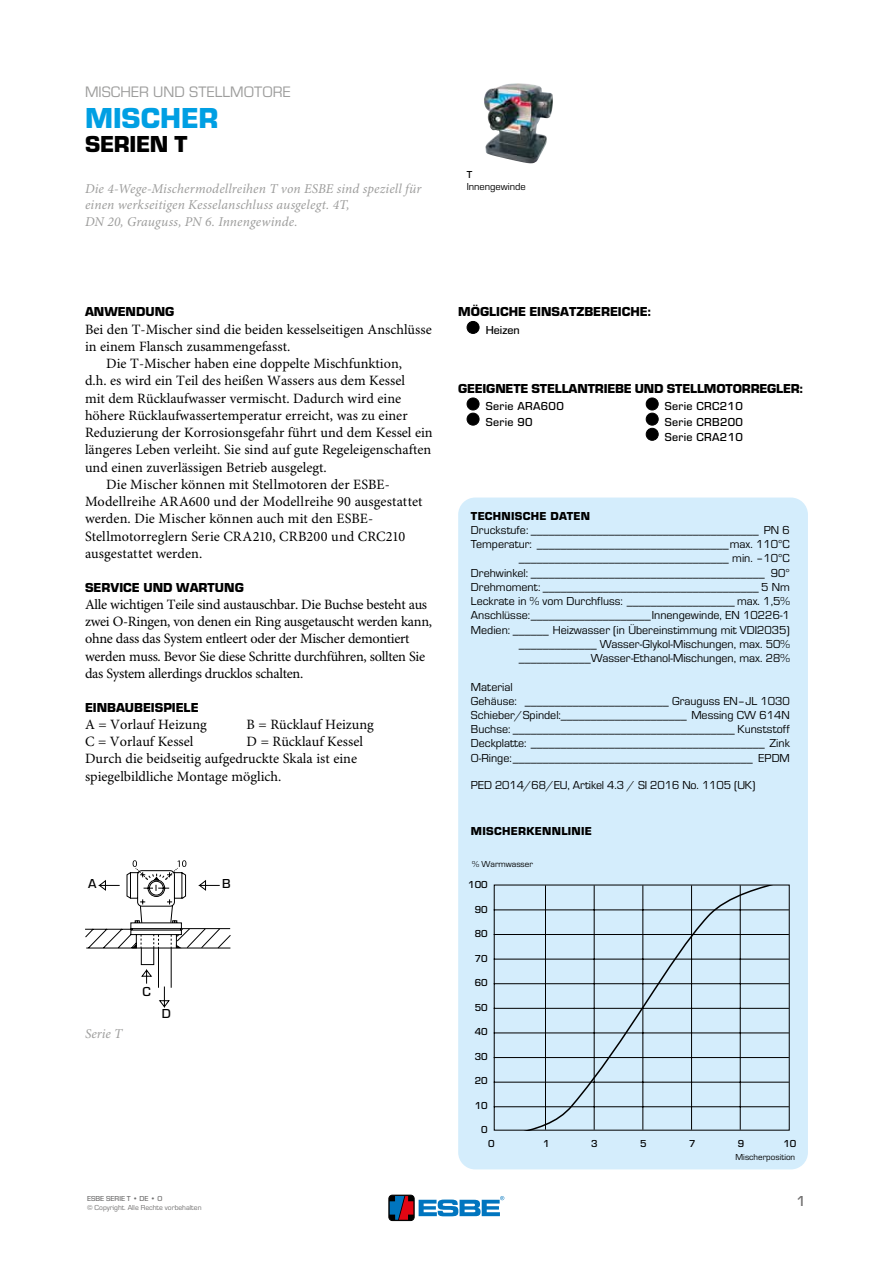
<style>
.page{position:relative;width:893px;height:1263px;background:#fff}
.page>*{position:absolute;margin:0;border:0;box-sizing:border-box;transform-origin:0 0}
.t1{font:700 30px "ESBE Eurostile";color:#009fe3}
.t2{font:700 24px "ESBE Eurostile";letter-spacing:-.01em;color:#000}
.t3{font:15.75px "ESBE Eurostile";color:#9d9d9c}
.t4{font:500 15px "ESBE Eurostile";color:#706f6f}
.t5{font:14.25px/17.2px "Minion Pro";color:#000}
.t6{font:14.25px/17.2px "Minion Pro";letter-spacing:-.02em;color:#000}
.t7{font:italic 13.5px/16.5px "Minion Pro";letter-spacing:.01em;color:#9d9d9c}
.t8{font:700 13.5px "ESBE Eurostile";color:#000}
.t9{font:500 13.5px "ESBE Eurostile";color:#000}
.t10{font:12px/14.2px "ESBE Eurostile";color:#000;text-align:right}
.t11{font:500 12px/15.1px "ESBE Eurostile";letter-spacing:.025em;color:#000}
.t12{font:700 12px "ESBE Eurostile";letter-spacing:.025em;color:#000}
.t13{font:500 10.5px "ESBE Eurostile";color:#000}
.t14{font:10.5px "ESBE Eurostile";color:#000}
.t15{font:9px "ESBE Eurostile";color:#000}
.t16{font:7.5px "ESBE Eurostile";color:#706f6f}
.t17{font:500 7.5px "ESBE Eurostile";color:#706f6f}
</style>
<div class="page">
<div style="left:458px;top:497px;width:350px;height:672px;background:#d4edfc;border-radius:17px"></div>
<svg style="left:85px;top:860px;width:146px;height:148px"></svg>
<svg style="left:494px;top:884px;width:296px;height:247px"></svg>
<img style="left:486px;top:83px;width:31px;height:9px">
<div style="left:467px;top:321px;width:12px;height:12px;background:#000;border-radius:50%"></div>
<div style="left:467px;top:321px;width:12px;height:13px;border:1px solid #000;border-radius:50%"></div>
<div style="left:467px;top:398px;width:12px;height:12px;background:#000;border-radius:50%"></div>
<div style="left:467px;top:398px;width:12px;height:12px;border:1px solid #000;border-radius:50%"></div>
<div style="left:467px;top:413px;width:12px;height:12px;background:#000;border-radius:50%"></div>
<div style="left:467px;top:413px;width:12px;height:12px;border:1px solid #000;border-radius:50%"></div>
<div style="left:646px;top:398px;width:12px;height:12px;background:#000;border-radius:50%"></div>
<div style="left:646px;top:398px;width:13px;height:12px;border:1px solid #000;border-radius:50%"></div>
<div style="left:646px;top:413px;width:12px;height:12px;background:#000;border-radius:50%"></div>
<div style="left:646px;top:413px;width:13px;height:12px;border:1px solid #000;border-radius:50%"></div>
<div style="left:646px;top:428px;width:12px;height:12px;background:#000;border-radius:50%"></div>
<div style="left:646px;top:428px;width:13px;height:13px;border:1px solid #000;border-radius:50%"></div>
<div style="left:389px;top:1195px;width:25px;height:25px;border:1px solid #000;border-radius:4px"></div>
<svg style="left:390px;top:1196px;width:23px;height:24px"></svg>
<svg style="left:419px;top:1196px;width:85px;height:20px"></svg>
<h3 class="t3" style="left:85px;top:83px;width:207px">MISCHER UND STELLMOTORE</h3>
<h1 class="t1" style="left:85px;top:102px;width:135px">MISCHER</h1>
<h2 class="t2" style="left:85px;top:131px;width:104px">SERIEN T</h2>
<p class="t7" style="left:85px;top:181px;width:338px">Die 4-Wege-Mischermodellreihen T von ESBE sind speziell für einen werkseitigen Kesselanschluss ausgelegt. 4T,<br>DN 20, Grauguss, PN 6. Innengewinde.</p>
<p class="t13" style="left:467px;top:169px;width:7px">T</p>
<p class="t14" style="left:467px;top:181px;width:61px">Innengewinde</p>
<p class="t8" style="left:85px;top:304px;width:91px">ANWENDUNG</p>
<p class="t5" style="left:85px;top:321px;width:348px">Bei den T-Mischer sind die beiden kesselseitigen Anschlüsse</p>
<p class="t5" style="left:85px;top:338px;width:207px">in einem Flansch zusammengefasst.</p>
<p class="t5" style="left:106px;top:355px;width:297px">Die T-Mischer haben eine doppelte Mischfunktion,</p>
<p class="t5" style="left:85px;top:373px;width:321px">d.h. es wird ein Teil des heißen Wassers aus dem Kessel</p>
<p class="t5" style="left:85px;top:390px;width:318px">mit dem Rücklaufwasser vermischt. Dadurch wird eine</p>
<p class="t5" style="left:85px;top:407px;width:324px">höhere Rücklaufwassertemperatur erreicht, was zu einer</p>
<p class="t5" style="left:85px;top:424px;width:349px">Reduzierung der Korrosionsgefahr führt und dem Kessel ein</p>
<p class="t5" style="left:85px;top:442px;width:348px">längeres Leben verleiht. Sie sind auf gute Regeleigenschaften</p>
<p class="t5" style="left:85px;top:459px;width:243px">und einen zuverlässigen Betrieb ausgelegt.</p>
<p class="t5" style="left:106px;top:476px;width:285px">Die Mischer können mit Stellmotoren der ESBE-</p>
<p class="t5" style="left:85px;top:493px;width:339px">Modellreihe ARA600 und der Modellreihe 90 ausgestattet</p>
<p class="t5" style="left:85px;top:511px;width:290px">werden. Die Mischer können auch mit den ESBE-</p>
<p class="t5" style="left:85px;top:528px;width:322px">Stellmotorreglern Serie CRA210, CRB200 und CRC210</p>
<p class="t5" style="left:85px;top:545px;width:119px">ausgestattet werden.</p>
<p class="t8" style="left:85px;top:580px;width:160px">SERVICE UND WARTUNG</p>
<p class="t6" style="left:85px;top:596px;width:349px">Alle wichtigen Teile sind austauschbar. Die Buchse besteht aus zwei O-Ringen, von denen ein Ring ausgetauscht werden kann, ohne dass das System entleert oder der Mischer demontiert werden muss. Bevor Sie diese Schritte durchführen, sollten Sie das System allerdings drucklos schalten.</p>
<p class="t8" style="left:85px;top:700px;width:115px">EINBAUBEISPIELE</p>
<p class="t5" style="left:85px;top:716px;width:123px">A = Vorlauf Heizung</p>
<p class="t5" style="left:247px;top:716px;width:129px">B = Rücklauf Heizung</p>
<p class="t5" style="left:85px;top:733px;width:110px">C = Vorlauf Kessel</p>
<p class="t5" style="left:85px;top:733px;width:279px;text-indent:162px">D = Rücklauf Kessel<br>Durch die beidseitig aufgedruckte Skala ist eine spiegelbildliche Montage möglich.</p>
<p class="t9" style="left:88px;top:876px;width:10px">A</p>
<p class="t9" style="left:222px;top:876px;width:10px">B</p>
<p class="t7" style="left:85px;top:1025px;width:39px">Serie T</p>
<p class="t9" style="left:143px;top:984px;width:10px">C</p>
<p class="t9" style="left:162px;top:1006px;width:11px">D</p>
<p class="t17" style="left:87px;top:1194px;width:77px">ESBE SERIE T • DE • O</p>
<p class="t16" style="left:87px;top:1203px;width:116px">© Copyright. Alle Rechte vorbehalten</p>
<p class="t8" style="left:458px;top:304px;width:194px">MÖGLICHE EINSATZBEREICHE:</p>
<p class="t11" style="left:486px;top:322px;width:35px">Heizen</p>
<p class="t8" style="left:458px;top:381px;width:346px">GEEIGNETE STELLANTRIEBE UND STELLMOTORREGLER:</p>
<p class="t11" style="left:486px;top:399px;width:80px">Serie ARA600<br>Serie 90</p>
<p class="t11" style="left:665px;top:399px;width:80px;text-align:justify">Serie CRC210<br>Serie CRB200<br>Serie CRA210</p>
<p class="t12" style="left:471px;top:509px;width:121px">TECHNISCHE DATEN</p>
<p class="t10" style="left:471px;top:523px;width:320px">Druckstufe: ______________________________________ PN 6<br>Temperatur: ________________________________max. 110°C ___________________________________ min. –10°C Drehwinkel: _______________________________________ 90° Drehmoment: ____________________________________ 5 Nm Leckrate in % vom Durchfluss: __________________ max. 1,5% Anschlüsse:____________________Innengewinde, EN 10226-1<br>Medien: ______ Heizwasser (in Übereinstimmung mit VDI2035) _____________ Wasser-Glykol-Mischungen, max. 50% ____________Wasser-Ethanol-Mischungen, max. 28%</p>
<p class="t10" style="left:471px;top:680px;width:320px;text-align:left">Material<br>Gehäuse: ________________________ Grauguss EN–JL 1030<br>Schieber/Spindel:_____________________ Messing CW 614N Buchse: _____________________________________ Kunststoff Deckplatte: _______________________________________ Zink O-Ringe:________________________________________ EPDM</p>
<p class="t10" style="left:471px;top:778px;width:286px">PED 2014/68/EU, Artikel 4.3 / SI 2016 No. 1105 (UK)</p>
<p class="t12" style="left:471px;top:824px;width:122px">MISCHERKENNLINIE</p>
<p class="t15" style="left:472px;top:859px;width:62px">% Warmwasser</p>
<p class="t13" style="left:468px;top:879px;width:21px">100</p>
<p class="t13" style="left:475px;top:903px;width:15px">90</p>
<p class="t13" style="left:475px;top:928px;width:15px">80</p>
<p class="t13" style="left:475px;top:952px;width:15px">70</p>
<p class="t13" style="left:475px;top:977px;width:15px">60</p>
<p class="t13" style="left:475px;top:1001px;width:15px">50</p>
<p class="t13" style="left:475px;top:1026px;width:15px">40</p>
<p class="t13" style="left:475px;top:1050px;width:15px">30</p>
<p class="t13" style="left:475px;top:1075px;width:15px">20</p>
<p class="t13" style="left:475px;top:1099px;width:15px">10</p>
<p class="t13" style="left:481px;top:1124px;width:8px">0</p>
<p class="t13" style="left:488px;top:1137px;width:8px">0</p>
<p class="t13" style="left:543px;top:1137px;width:8px">1</p>
<p class="t13" style="left:591px;top:1137px;width:8px">3</p>
<p class="t13" style="left:640px;top:1137px;width:8px">5</p>
<p class="t13" style="left:689px;top:1137px;width:8px">7</p>
<p class="t13" style="left:738px;top:1137px;width:8px">9</p>
<p class="t13" style="left:783px;top:1137px;width:15px">10</p>
<p class="t15" style="left:736px;top:1152px;width:61px">Mischerposition</p>
<p class="t4" style="left:796px;top:1193px;width:11px">1</p>
</div>
